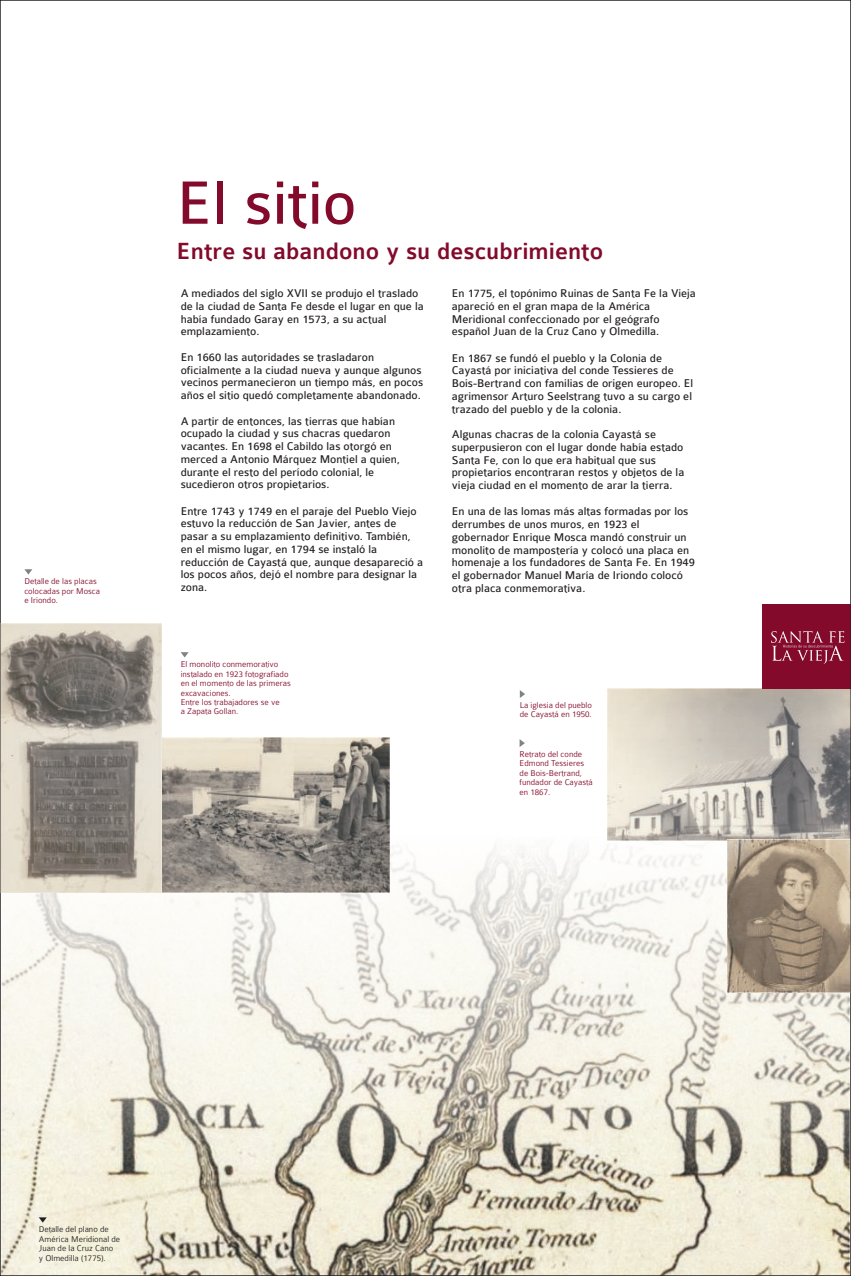
<style>
.page{position:relative;width:851px;height:1276px;background:#fff}
.page>*{position:absolute;margin:0;border:0;box-sizing:border-box;transform-origin:0 0}
.t1{font:65.2px "Colaborate";color:#830a2b}
.t2{font:500 25px "Colaborate";color:#830a2b}
.t3{font:12px/12.8px "Colaborate";color:#231f20}
.t4{font:300 9px/9.4px "Colaborate";color:#830a2b}
.t5{font:300 9px/9.4px "Colaborate";color:#231f20}
</style>
<div class="page">
<svg style="left:2px;top:771px;width:846px;height:503px"></svg>
<img style="left:607px;top:688px;width:241px;height:152px">
<img style="left:162px;top:737px;width:227px;height:155px">
<img style="left:2px;top:623px;width:160px;height:269px">
<img style="left:727px;top:839px;width:121px;height:154px">
<svg style="left:24px;top:569px;width:8px;height:5px"></svg>
<svg style="left:181px;top:652px;width:8px;height:5px"></svg>
<svg style="left:519px;top:739px;width:6px;height:8px"></svg>
<svg style="left:39px;top:1217px;width:8px;height:5px"></svg>
<svg style="left:519px;top:690px;width:6px;height:8px"></svg>
<div style="left:762px;top:604px;width:88px;height:84px;background:#830a2b"></div>
<svg style="left:771px;top:631px;width:73px;height:33px"></svg>
<p class="t4" style="left:24px;top:577px;width:77px">Detalle de las placas colocadas por Mosca e Iriondo.</p>
<h1 class="t1" style="left:176px;top:181px;width:181px">El sitio</h1>
<h2 class="t2" style="left:176px;top:243px;width:428px">Entre su abandono y su descubrimiento</h2>
<p class="t3" style="left:181px;top:288px;width:244px">A mediados del siglo XVII se produjo el traslado de la ciudad de Santa Fe desde el lugar en que la había fundado Garay en 1573, a su actual emplazamiento.</p>
<p class="t3" style="left:181px;top:352px;width:244px">En 1660 las autoridades se trasladaron oficialmente a la ciudad nueva y aunque algunos vecinos permanecieron un tiempo más, en pocos años el sitio quedó completamente abandonado.</p>
<p class="t3" style="left:181px;top:415px;width:221px">A partir de entonces, las tierras que habían ocupado la ciudad y sus chacras quedaron vacantes. En 1698 el Cabildo las otorgó en merced a Antonio Márquez Montiel a quien, durante el resto del período colonial, le sucedieron otros propietarios.</p>
<p class="t3" style="left:181px;top:505px;width:244px">Entre 1743 y 1749 en el paraje del Pueblo Viejo estuvo la reducción de San Javier, antes de pasar a su emplazamiento definitivo. También, en el mismo lugar, en 1794 se instaló la reducción de Cayastá que, aunque desapareció a los pocos años, dejó el nombre para designar la zona.</p>
<p class="t4" style="left:181px;top:660px;width:112px">El monolito conmemorativo instalado en 1923 fotografiado en el momento de las primeras excavaciones.<br>Entre los trabajadores se ve<br>a Zapata Gollan.</p>
<p class="t3" style="left:451px;top:288px;width:245px">En 1775, el topónimo Ruinas de Santa Fe la Vieja apareció en el gran mapa de la América Meridional confeccionado por el geógrafo español Juan de la Cruz Cano y Olmedilla.</p>
<p class="t3" style="left:451px;top:352px;width:243px">En 1867 se fundó el pueblo y la Colonia de Cayastá por iniciativa del conde Tessieres de Bois-Bertrand con familias de origen europeo. El agrimensor Arturo Seelstrang tuvo a su cargo el trazado del pueblo y de la colonia.</p>
<p class="t3" style="left:451px;top:429px;width:234px">Algunas chacras de la colonia Cayastá se superpusieron con el lugar donde había estado Santa Fe, con lo que era habitual que sus propietarios encontraran restos y objetos de la vieja ciudad en el momento de arar la tierra.</p>
<p class="t3" style="left:451px;top:506px;width:244px">En una de las lomas más altas formadas por los derrumbes de unos muros, en 1923 el gobernador Enrique Mosca mandó construir un monolito de mampostería y colocó una placa en homenaje a los fundadores de Santa Fe. En 1949 el gobernador Manuel María de Iriondo colocó otra placa conmemorativa.</p>
<p class="t4" style="left:519px;top:701px;width:74px">La iglesia del pueblo de Cayastá en 1950.</p>
<p class="t4" style="left:519px;top:750px;width:75px">Retrato del conde<br>Edmond Tessieres de Bois-Bertrand, fundador de Cayastá en 1867.</p>
<p class="t5" style="left:39px;top:1225px;width:83px">Detalle del plano de<br>América Meridional de<br>Juan de la Cruz Cano<br>y Olmedilla (1775).</p>
</div>
